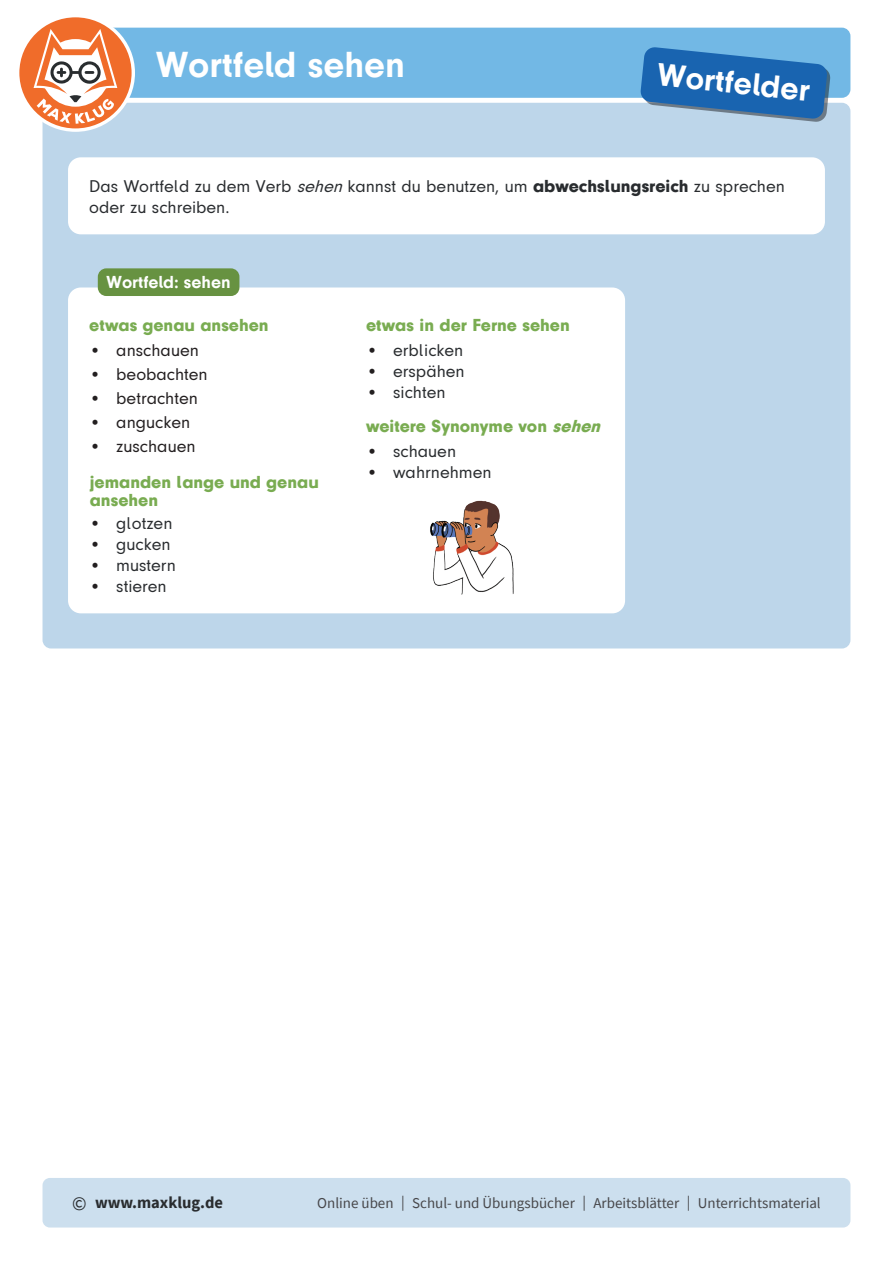
<style>
.page{position:relative;width:893px;height:1263px;background:#fff}
.page>*{position:absolute;margin:0;border:0;box-sizing:border-box;transform-origin:0 0}
.t1{font:700 37.5px "Mk Druckschrift N";color:#fff}
.t2{font:700 33px "Mk Druckschrift N";color:#fff}
.t3{font:18px/21px "Mk Druckschrift N";color:#292c2f}
.t4{font:18px/18px "Mk Druckschrift N bl";color:#79ac51}
.t5{font:18px "Mk Druckschrift N";color:#231f20}
.t6{font:700 18px "Mk Druckschrift N";color:#fff}
.t7{font:700 16.5px "Source Sans Pro";color:#292c2f}
.t8{font:15px "Source Sans Pro";color:#47474a}
.s1{font-style:italic}
.s2{font-family:"Mk Druckschrift N bl"}
.s3{color:#231f20}
.s4{font-weight:400;font-size:19.5px}
</style>
<div class="page">
<div style="left:43px;top:103px;width:807px;height:545px;background:#bdd6ea;border-radius:9px"></div>
<div style="left:75px;top:28px;width:775px;height:70px;background:#72b8e5;border-radius:9px"></div>
<svg style="left:640px;top:47px;width:191px;height:75px"></svg>
<div style="left:43px;top:1178px;width:807px;height:49px;background:#ccdfee;border-radius:7px"></div>
<svg style="left:19px;top:17px;width:116px;height:115px"></svg>
<div style="left:68px;top:287px;width:557px;height:326px;background:#fff;border-radius:13px"></div>
<div style="left:98px;top:268px;width:141px;height:28px;background:#679241;border-radius:9px"></div>
<div style="left:68px;top:157px;width:757px;height:77px;background:#fff;border-radius:13px"></div>
<img style="left:430px;top:500px;width:84px;height:95px">
<h1 class="t1" style="left:156px;top:43px;width:250px">Wortfeld sehen</h1>
<h2 class="t2" style="left:660px;top:56px;width:154px;rotate:6deg">Wortfelder</h2>
<p class="t3" style="left:89px;top:176px;width:697px">Das Wortfeld zu dem Verb <span class="s1">sehen</span>kannst du benutzen, um <span class="s2">abwechslungsreich</span> zu sprechen oder zu schreiben.</p>
<p class="t6" style="left:107px;top:272px;width:125px">Wortfeld: sehen</p>
<p class="t4" style="left:89px;top:316px;width:181px">etwas genau ansehen</p>
<p class="t4" style="left:366px;top:316px;width:205px">etwas in der Ferne sehen</p>
<p class="t5" style="left:89px;top:340px;width:111px">• anschauen</p>
<p class="t5" style="left:89px;top:364px;width:120px">• beobachten</p>
<p class="t5" style="left:89px;top:388px;width:110px">• betrachten</p>
<p class="t5" style="left:89px;top:412px;width:102px">• angucken</p>
<p class="t5" style="left:89px;top:436px;width:108px">• zuschauen</p>
<p class="t4" style="left:90px;top:473px;width:231px">jemanden lange und genau ansehen</p>
<p class="t3" style="left:89px;top:513px;width:85px"><span class="s3">•</span> glotzen</p>
<p class="t3" style="left:89px;top:534px;width:83px"><span class="s3">•</span> gucken</p>
<p class="t3" style="left:89px;top:555px;width:88px"><span class="s3">•</span> mustern</p>
<p class="t3" style="left:89px;top:576px;width:79px"><span class="s3">•</span> stieren</p>
<p class="t3" style="left:366px;top:339px;width:99px"><span class="s3">•</span> erblicken</p>
<p class="t3" style="left:366px;top:360px;width:100px"><span class="s3">•</span> erspähen</p>
<p class="t3" style="left:366px;top:381px;width:81px"><span class="s3">•</span> sichten</p>
<p class="t4" style="left:366px;top:417px;width:241px">weitere Synonyme von <span class="s1">sehen</span></p>
<p class="t3" style="left:366px;top:441px;width:92px"><span class="s3">•</span> schauen</p>
<p class="t3" style="left:366px;top:462px;width:127px"><span class="s3">•</span> wahrnehmen</p>
<p class="t7" style="left:72px;top:1191px;width:152px"><span class="s4">©</span> www.maxklug.de</p>
<p class="t8" style="left:317px;top:1194px;width:505px">Online üben | Schul- und Übungsbücher | Arbeitsblätter | Unterrichtsmaterial</p>
</div>
